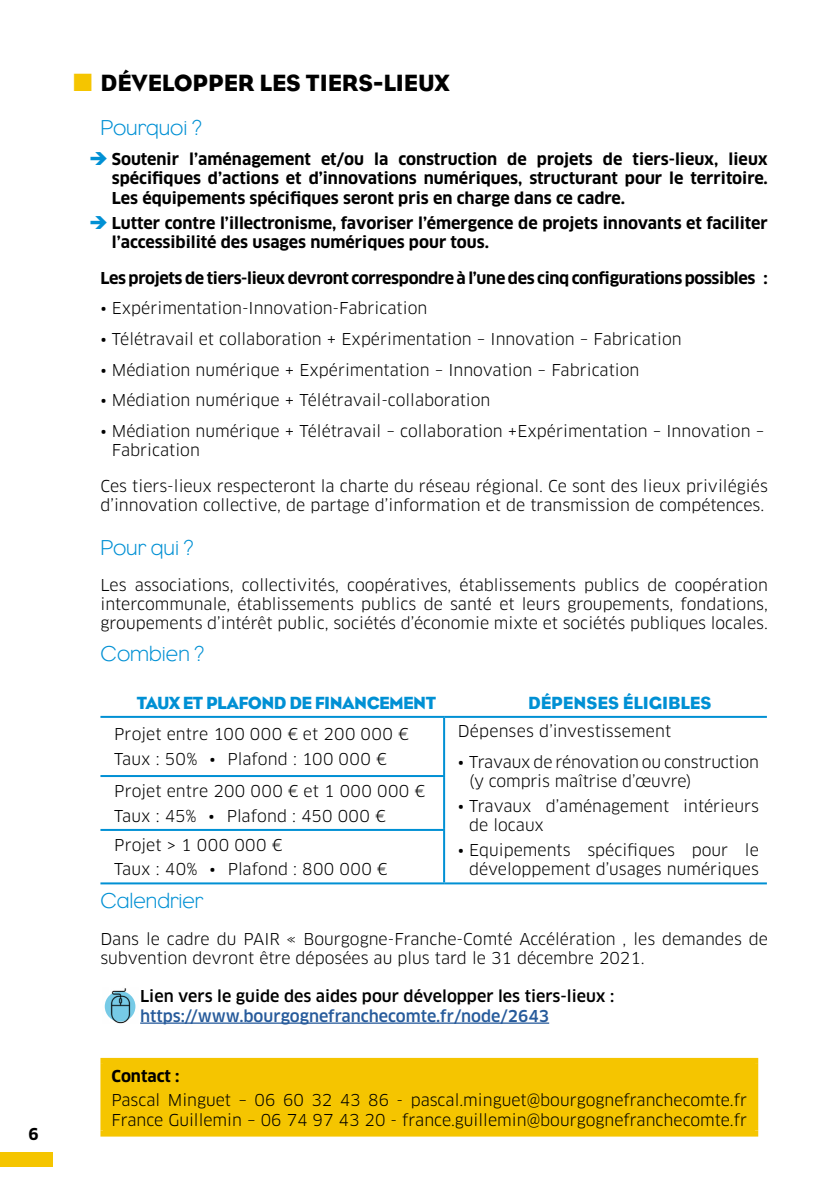
<style>
.page{position:relative;width:840px;height:1191px;background:#fff}
.page>*{position:absolute;margin:0;border:0;box-sizing:border-box;transform-origin:0 0}
.t1{font:24px "Eagle";color:#000}
.t2{font:300 22px "Eagle";color:#0090d4}
.t3{font:18px "Eagle";letter-spacing:-.03em;color:#0090d4}
.t4{font:18px "Eagle";color:#0090d4}
.t5{font:16px/19.2px "Clan Pro";color:#000}
.t6{font:700 16px/19.2px "Clan Pro";color:#000;text-align:justify}
.t7{font:700 16px "Clan Pro";letter-spacing:-.02em;color:#000}
.t8{font:500 16px "Clan Pro";color:#000}
.t9{font:500 16px "Clan Pro";color:#275b9b}
</style>
<div class="page">
<div style="left:0;top:1152px;width:52px;height:14px;background:#f5c500"></div>
<hr style="left:140px;top:1022px;width:409px;height:1px;background:#275b9b">
<hr style="left:100px;top:716px;width:344px;height:2px;background:#0090d4">
<hr style="left:444px;top:716px;width:322px;height:2px;background:#0090d4">
<hr style="left:443px;top:718px;width:2px;height:57px;background:#0090d4">
<hr style="left:444px;top:882px;width:322px;height:2px;background:#0090d4">
<hr style="left:100px;top:775px;width:345px;height:2px;background:#0090d4">
<hr style="left:443px;top:777px;width:2px;height:52px;background:#0090d4">
<hr style="left:100px;top:829px;width:345px;height:2px;background:#0090d4">
<hr style="left:443px;top:831px;width:2px;height:51px;background:#0090d4">
<hr style="left:100px;top:882px;width:344px;height:2px;background:#0090d4">
<div style="left:103px;top:1061px;width:651px;height:72px;background:#f5c500"></div>
<div style="left:100px;top:1058px;width:657px;height:6px;background:#f5c500"></div>
<div style="left:100px;top:1064px;width:6px;height:66px;background:#f5c500"></div>
<div style="left:751px;top:1064px;width:6px;height:66px;background:#f5c500"></div>
<div style="left:100px;top:1130px;width:657px;height:6px;background:#f5c500"></div>
<img style="left:104px;top:988px;width:32px;height:35px">
<p class="t6" style="left:28px;top:1124px;width:12px">6</p>
<h1 class="t1" style="left:100px;top:68px;width:350px">DÉVELOPPER LES TIERS-LIEUX</h1>
<h2 class="t2" style="left:100px;top:113px;width:103px">Pourquoi ?</h2>
<p class="t6" style="left:112px;top:150px;width:657px">Soutenir l’aménagement et/ou la construction de projets de tiers-lieux, lieux spécifiques d’actions et d’innovations numériques, structurant pour le territoire.<br>Les équipements spécifiques seront pris en charge dans ce cadre.</p>
<p class="t6" style="left:112px;top:213px;width:657px">Lutter contre l’illectronisme, favoriser l’émergence de projets innovants et faciliter l’accessibilité des usages numériques pour tous.</p>
<p class="t7" style="left:100px;top:269px;width:668px">Les projets de tiers-lieux devront correspondre à l’une des cinq configurations possibles :</p>
<p class="t5" style="left:100px;top:299px;width:328px">• Expérimentation-Innovation-Fabrication</p>
<p class="t5" style="left:100px;top:329px;width:582px">• Télétravail et collaboration + Expérimentation – Innovation – Fabrication</p>
<p class="t5" style="left:100px;top:360px;width:540px">• Médiation numérique + Expérimentation – Innovation – Fabrication</p>
<p class="t5" style="left:100px;top:391px;width:391px">• Médiation numérique + Télétravail-collaboration</p>
<p class="t5" style="left:112px;top:421px;width:653px;text-indent:-11px">• Médiation numérique + Télétravail – collaboration +Expérimentation – Innovation –<br>Fabrication</p>
<p class="t5" style="left:100px;top:476px;width:668px">Ces tiers-lieux respecteront la charte du réseau régional. Ce sont des lieux privilégiés d’innovation collective, de partage d’information et de transmission de compétences.</p>
<h2 class="t2" style="left:100px;top:533px;width:94px">Pour qui ?</h2>
<p class="t5" style="left:100px;top:575px;width:668px;text-align:justify">Les associations, collectivités, coopératives, établissements publics de coopération intercommunale, établissements publics de santé et leurs groupements, fondations, groupements d’intérêt public, sociétés d’économie mixte et sociétés publiques locales.</p>
<h2 class="t2" style="left:100px;top:640px;width:105px">Combien ?</h2>
<p class="t3" style="left:137px;top:691px;width:300px">TAUX ET PLAFOND DE FINANCEMENT</p>
<p class="t4" style="left:527px;top:691px;width:185px">DÉPENSES ÉLIGIBLES</p>
<p class="t5" style="left:114px;top:722px;width:296px;line-height:24.8px">Projet entre 100 000 € et 200 000 €<br>Taux : 50% ∙ Plafond : 100 000 €</p>
<p class="t5" style="left:457px;top:722px;width:215px">Dépenses d’investissement</p>
<p class="t5" style="left:469px;top:752px;width:291px;text-indent:-11px">• Travaux de rénovation ou construction (y compris maîtrise d’œuvre)</p>
<p class="t5" style="left:469px;top:796px;width:291px;text-indent:-11px">• Travaux d’aménagement intérieurs de locaux</p>
<p class="t5" style="left:457px;top:840px;width:302px;text-align:right">• Equipements spécifiques pour le développement d’usages numériques</p>
<p class="t5" style="left:114px;top:778px;width:312px;line-height:24.8px">Projet entre 200 000 € et 1 000 000 €<br>Taux : 45% ∙ Plafond : 450 000 €</p>
<p class="t5" style="left:114px;top:832px;width:274px;line-height:24.8px">Projet &gt; 1 000 000 €<br>Taux : 40% ∙ Plafond : 800 000 €</p>
<h2 class="t2" style="left:100px;top:887px;width:104px">Calendrier</h2>
<p class="t5" style="left:100px;top:929px;width:668px">Dans le cadre du PAIR « Bourgogne-Franche-Comté Accélération , les demandes de subvention devront être déposées au plus tard le 31 décembre 2021.</p>
<p class="t8" style="left:140px;top:987px;width:475px">Lien vers le guide des aides pour développer les tiers-lieux :</p>
<p class="t9" style="left:140px;top:1006px;width:410px">https://www.bourgognefranchecomte.fr/node/2643</p>
<p class="t6" style="left:111px;top:1066px;width:70px">Contact :</p>
<p class="t5" style="left:111px;top:1090px;width:637px">Pascal Minguet – 06 60 32 43 86 - pascal.minguet@bourgognefranchecomte.fr<br>France Guillemin – 06 74 97 43 20 - france.guillemin@bourgognefranchecomte.fr</p>
</div>
